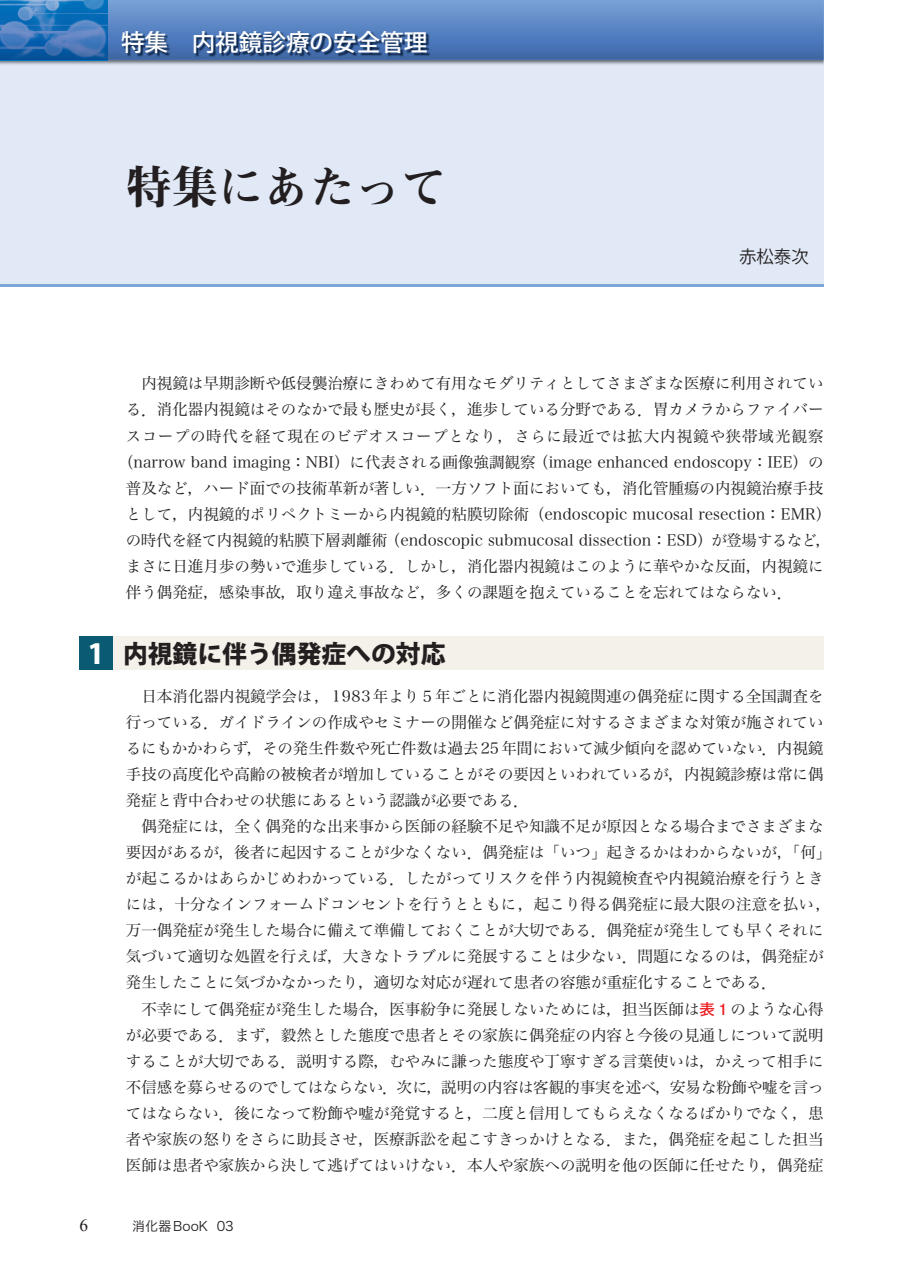
<style>
.page{position:relative;width:903px;height:1275px;background:#fff}
.page>*{position:absolute;margin:0;border:0;box-sizing:border-box;transform-origin:0 0}
.t1{font:45.85px "Midashi Min Pro MA31";color:#231f20}
.t2{font:800 24.85px "Koz Go Pro";color:#231f20}
.t3{font:500 23.62px "Koz Go Pro";color:#fff}
.t4{font:17.32px "Koz Go Pro";color:#231f20}
.t5{font:17.32px "Times New Roman";color:#231f20}
.t6{font:15.58px/26.1px "Hira Min Pro W3";color:#231f20;text-align:justify}
.t7{font:15.58px "Hira Min Pro W3";letter-spacing:.03em;color:#231f20}
.t8{font:12.95px "Hira Kaku Pro W3";color:#231f20}
.s1{font-size:27.3px;color:#fff}
.s2{font-family:"Futo Go B101 Pro";font-weight:700;color:#ee1d23}
</style>
<div class="page">
<div style="left:0;top:0;width:823px;height:285px;background:#e1e9f6"></div>
<div style="left:79px;top:636px;width:34px;height:34px;background:#0b5a73"></div>
<div style="left:113px;top:636px;width:710px;height:34px;background:#f4f1ea"></div>
<img style="left:0;top:0;width:108px;height:61px">
<svg style="left:109px;top:0;width:714px;height:60px;background:#5c86c3"></svg>
<svg style="left:108px;top:0;width:1px;height:60px"></svg>
<img style="left:123px;top:32px;width:307px;height:25px">
<hr style="left:0;top:284px;width:823px;height:2px;background:#7ca7d8">
<h3 class="t3" style="left:121px;top:27px;width:308px">特集　内視鏡診療の安全管理</h3>
<h1 class="t1" style="left:126px;top:152px;width:323px">特集にあたって</h1>
<p class="t4" style="left:739px;top:245px;width:71px">赤松泰次</p>
<p class="t6" style="left:141px;top:369px;width:684px">内視鏡は早期診断や低侵襲治療にきわめて有用なモダリティとしてさまざまな医療に利用されてい</p>
<p class="t6" style="left:126px;top:395px;width:699px">る．消化器内視鏡はそのなかで最も歴史が長く，進歩している分野である．胃カメラからファイバー</p>
<p class="t7" style="left:126px;top:422px;width:699px">スコープの時代を経て現在のビデオスコープとなり，さらに最近では拡大内視鏡や狭帯域光観察</p>
<p class="t6" style="left:118px;top:447px;width:707px">（narrow band imaging：NBI）に代表される画像強調観察（image enhanced endoscopy：IEE）の</p>
<p class="t6" style="left:126px;top:473px;width:699px">普及など，ハード面での技術革新が著しい．一方ソフト面においても，消化管腫瘍の内視鏡治療手技</p>
<p class="t6" style="left:126px;top:499px;width:707px">として，内視鏡的ポリペクトミーから内視鏡的粘膜切除術（endoscopic mucosal resection：EMR）</p>
<p class="t6" style="left:126px;top:525px;width:707px">の時代を経て内視鏡的粘膜下層剥離術（endoscopic submucosal dissection：ESD）が登場するなど，</p>
<p class="t6" style="left:126px;top:551px;width:699px">まさに日進月歩の勢いで進歩している．しかし，消化器内視鏡はこのように華やかな反面，内視鏡に</p>
<p class="t6" style="left:126px;top:577px;width:668px">伴う偶発症，感染事故，取り違え事故など，多くの課題を抱えていることを忘れてはならない．</p>
<h2 class="t2" style="left:88px;top:637px;width:359px"><span class="s1">1</span> 内視鏡に伴う偶発症への対応</h2>
<p class="t6" style="left:126px;top:682px;width:699px;text-indent:16px">日本消化器内視鏡学会は，1983年より５年ごとに消化器内視鏡関連の偶発症に関する全国調査を行っている．ガイドラインの作成やセミナーの開催など偶発症に対するさまざまな対策が施されているにもかかわらず，その発生件数や死亡件数は過去 25 年間において減少傾向を認めていない．内視鏡手技の高度化や高齢の被検者が増加していることがその要因といわれているが，内視鏡診療は常に偶発症と背中合わせの状態にあるという認識が必要である．</p>
<p class="t6" style="left:126px;top:812px;width:707px;text-align:left;text-indent:16px">偶発症には，全く偶発的な出来事から医師の経験不足や知識不足が原因となる場合までさまざまな要因があるが，後者に起因することが少なくない．偶発症は「いつ」起きるかはわからないが，「何」が起こるかはあらかじめわかっている．したがってリスクを伴う内視鏡検査や内視鏡治療を行うときには，十分なインフォームドコンセントを行うとともに，起こり得る偶発症に最大限の注意を払い，万一偶発症が発生した場合に備えて準備しておくことが大切である．偶発症が発生しても早くそれに気づいて適切な処置を行えば，大きなトラブルに発展することは少ない．問題になるのは，偶発症が発生したことに気づかなかったり，適切な対応が遅れて患者の容態が重症化することである．</p>
<p class="t6" style="left:126px;top:994px;width:699px;text-indent:16px">不幸にして偶発症が発生した場合，医事紛争に発展しないためには，担当医師は<span class="s2">表１</span>のような心得が必要である．まず，毅然とした態度で患者とその家族に偶発症の内容と今後の見通しについて説明することが大切である．説明する際，むやみに謙った態度や丁寧すぎる言葉使いは，かえって相手に不信感を募らせるのでしてはならない．次に，説明の内容は客観的事実を述べ，安易な粉飾や嘘を言ってはならない．後になって粉飾や嘘が発覚すると，二度と信用してもらえなくなるばかりでなく，患者や家族の怒りをさらに助長させ，医療訴訟を起こすきっかけとなる．また，偶発症を起こした担当医師は患者や家族から決して逃げてはいけない．本人や家族への説明を他の医師に任せたり，偶発症</p>
<p class="t5" style="left:79px;top:1214px;width:10px">6</p>
<p class="t8" style="left:132px;top:1214px;width:103px">消化器BooK 03</p>
</div>
